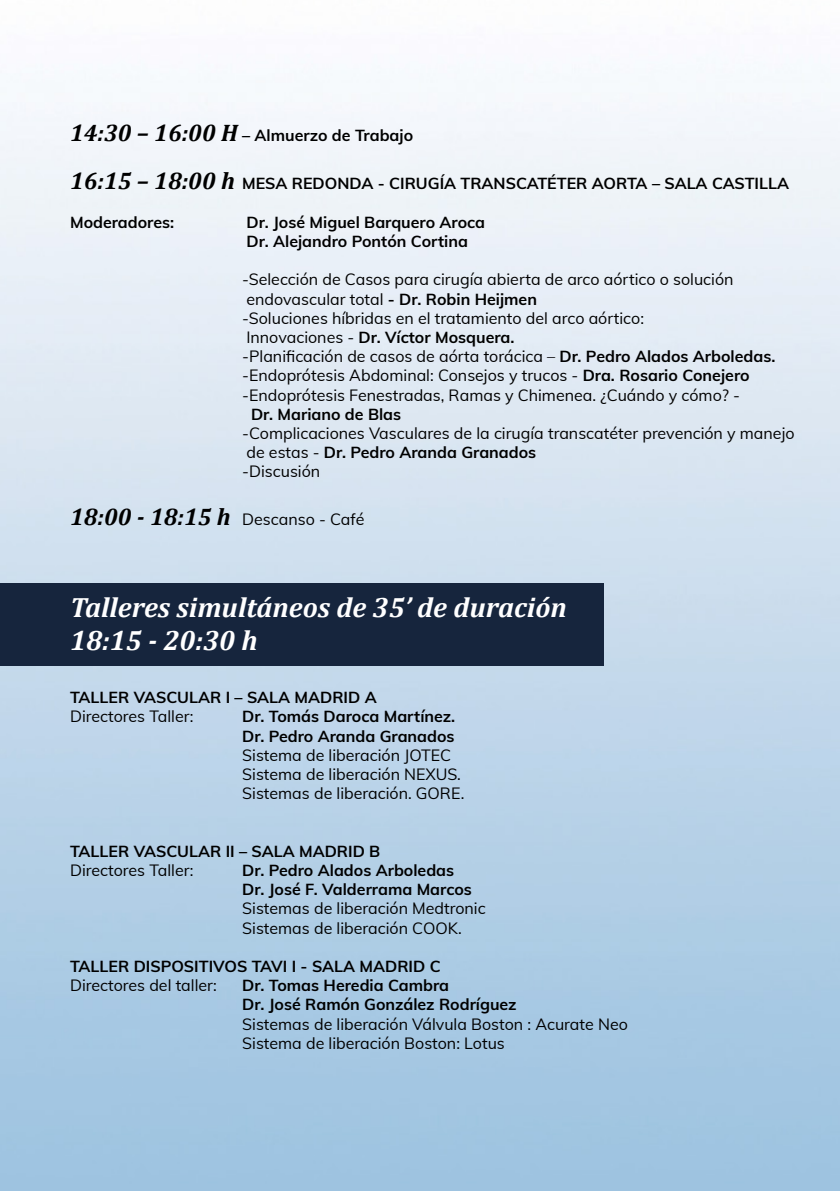
<style>
.page{position:relative;width:840px;height:1191px;background:#fff}
.page>*{position:absolute;margin:0;border:0;box-sizing:border-box;transform-origin:0 0}
.t1{font:italic 700 28px/33.6px "Cambria";color:#fff}
.t2{font:16px/19.2px "Muli";color:#000}
.t3{font:700 16px/19.2px "Muli";color:#000}
.s1{font-family:"Cambria";font-style:italic;font-size:24px}
.s2{font-weight:700}
.s3{font-family:"Cambria";font-weight:700;font-style:italic;font-size:24px}
</style>
<div class="page">
<img style="left:0;top:68px;width:840px;height:1123px">
<div style="left:0;top:583px;width:603px;height:82px;background:#16253d"></div>
<p class="t3" style="left:70px;top:125px;width:344px"><span class="s1">14:30 – 16:00 H</span> – Almuerzo de Trabajo</p>
<p class="t3" style="left:70px;top:173px;width:720px"><span class="s1">16:15 – 18:00 h</span> MESA REDONDA - CIRUGÍA TRANSCATÉTER AORTA – SALA CASTILLA</p>
<p class="t3" style="left:70px;top:212px;width:106px">Moderadores:</p>
<p class="t3" style="left:246px;top:212px;width:240px">Dr. José Miguel Barquero Aroca<br>Dr. Alejandro Pontón Cortina</p>
<p class="t2" style="left:242px;top:269px;width:534px">-Selección de Casos para cirugía abierta de arco aórtico o solución endovascular total <span class="s2">- Dr. Robin Heijmen<br></span>-Soluciones híbridas en el tratamiento del arco aórtico:<br>Innovaciones - <span class="s2">Dr. Víctor Mosquera.<br></span>-Planificación de casos de aórta torácica – <span class="s2">Dr. Pedro Alados Arboledas. </span>-Endoprótesis Abdominal: Consejos y trucos - <span class="s2">Dra. Rosario Conejero </span>-Endoprótesis Fenestradas, Ramas y Chimenea. ¿Cuándo y cómo? -</p>
<p class="t3" style="left:251px;top:404px;width:152px">Dr. Mariano de Blas</p>
<p class="t2" style="left:242px;top:423px;width:553px">-Complicaciones Vasculares de la cirugía transcatéter prevención y manejo de estas - <span class="s2">Dr. Pedro Aranda Granados<br></span>-Discusión</p>
<p class="t2" style="left:70px;top:509px;width:296px"><span class="s3">18:00 - 18:15 h</span> Descanso - Café</p>
<h1 class="t1" style="left:70px;top:589px;width:498px">Talleres simultáneos de 35’ de duración<br>18:15 - 20:30 h</h1>
<p class="t3" style="left:70px;top:687px;width:308px">TALLER VASCULAR I – SALA MADRID A</p>
<p class="t2" style="left:70px;top:706px;width:125px">Directores Taller:</p>
<p class="t3" style="left:242px;top:706px;width:214px">Dr. Tomás Daroca Martínez.<br>Dr. Pedro Aranda Granados</p>
<p class="t2" style="left:242px;top:744px;width:223px">Sistema de liberación JOTEC<br>Sistema de liberación NEXUS.<br>Sistemas de liberación. GORE.</p>
<p class="t3" style="left:70px;top:840px;width:311px">TALLER VASCULAR II – SALA MADRID B</p>
<p class="t2" style="left:70px;top:860px;width:125px">Directores Taller:</p>
<p class="t3" style="left:242px;top:860px;width:231px">Dr. Pedro Alados Arboledas<br>Dr. José F. Valderrama Marcos</p>
<p class="t2" style="left:242px;top:898px;width:245px">Sistemas de liberación Medtronic<br>Sistemas de liberación COOK.</p>
<p class="t3" style="left:70px;top:956px;width:372px">TALLER DISPOSITIVOS TAVI I - SALA MADRID C</p>
<p class="t2" style="left:70px;top:975px;width:148px">Directores del taller:</p>
<p class="t3" style="left:242px;top:975px;width:276px">Dr. Tomas Heredia Cambra<br>Dr. José Ramón González Rodríguez</p>
<p class="t2" style="left:242px;top:1013px;width:387px">Sistemas de liberación Válvula Boston : Acurate Neo<br>Sistema de liberación Boston: Lotus</p>
</div>
